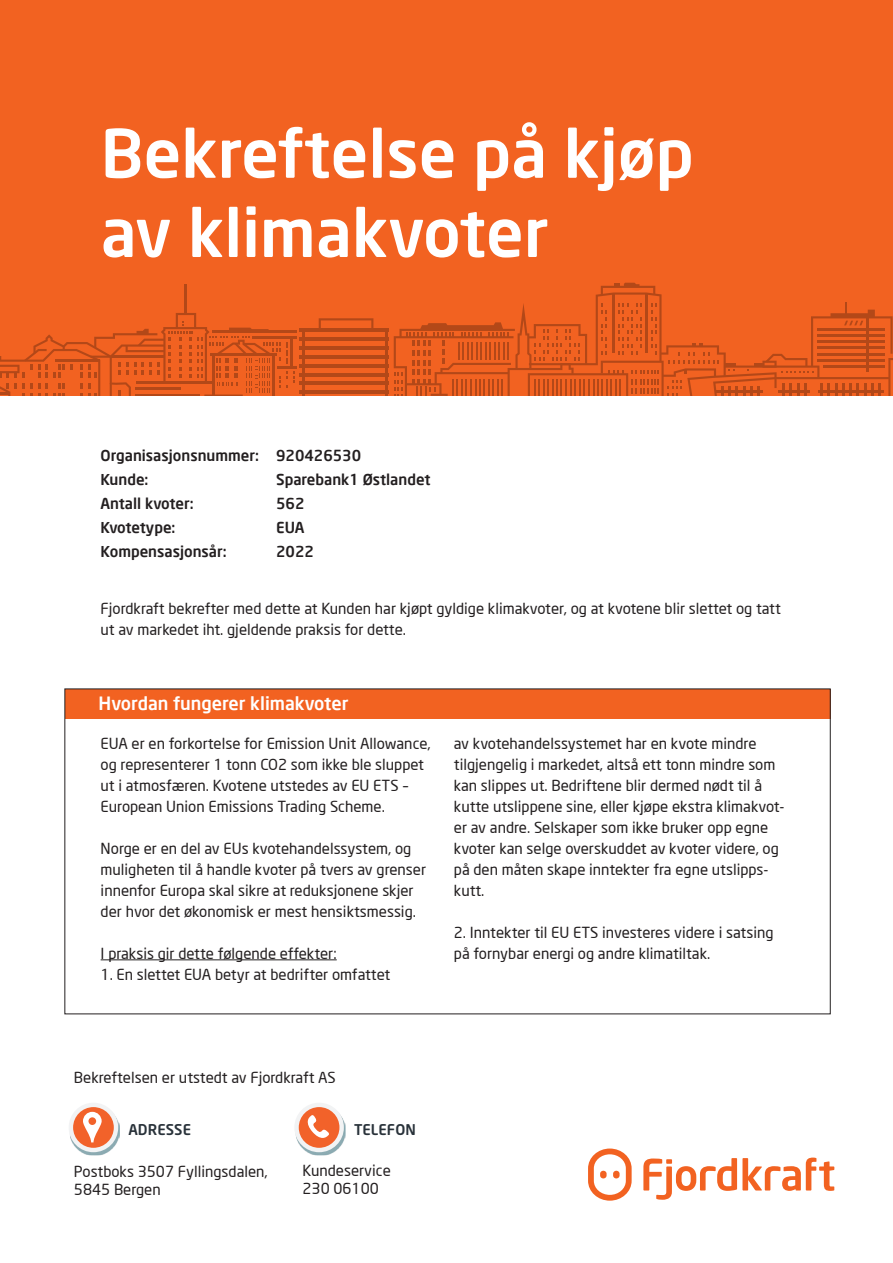
<style>
.page{position:relative;width:893px;height:1263px;background:#fff}
.page>*{position:absolute;margin:0;border:0;box-sizing:border-box;transform-origin:0 0}
.t1{font:500 66px/79.2px "Fjordkraft Neo Sans";color:#fff}
.t2{font:500 18px "Fjordkraft Neo Sans";color:#fff}
.t3{font:15px/21px "Fjordkraft Neo Sans";color:#231f20}
.t4{font:500 15px/24px "Fjordkraft Neo Sans";color:#231f20}
.t5{font:500 14.7px "Fjordkraft Neo Sans";color:#29323a}
</style>
<div class="page">
<div style="left:0;top:0;width:893px;height:395px;background:#f26221"></div>
<hr style="left:300px;top:390px;width:89px;height:4px;background:#b34818">
<hr style="left:300px;top:381px;width:89px;height:4px;background:#b34818">
<hr style="left:300px;top:373px;width:89px;height:3px;background:#231f20">
<hr style="left:300px;top:364px;width:89px;height:3px;background:#231f20">
<hr style="left:300px;top:355px;width:89px;height:4px;background:#b34818">
<hr style="left:300px;top:346px;width:89px;height:4px;background:#b34818">
<hr style="left:300px;top:337px;width:89px;height:4px;background:#b34818">
<hr style="left:300px;top:328px;width:89px;height:4px;background:#b34818">
<hr style="left:302px;top:330px;width:2px;height:65px;background:#231f20">
<hr style="left:385px;top:330px;width:2px;height:65px;background:#231f20">
<svg style="left:319px;top:318px;width:54px;height:10px"></svg>
<hr style="left:213px;top:331px;width:84px;height:2px;background:#231f20">
<hr style="left:185px;top:284px;width:2px;height:30px;background:#231f20">
<svg style="left:0;top:313px;width:287px;height:82px"></svg>
<hr style="left:253px;top:336px;width:44px;height:2px;background:#231f20">
<hr style="left:290px;top:337px;width:2px;height:31px;background:#231f20">
<hr style="left:278px;top:366px;width:19px;height:3px;background:#231f20">
<svg style="left:394px;top:283px;width:499px;height:112px"></svg>
<div style="left:65px;top:689px;width:765px;height:30px;background:#f26221"></div>
<hr style="left:101px;top:959px;width:236px;height:1px;background:#231f20">
<img style="left:70px;top:1108px;width:50px;height:47px">
<svg style="left:71px;top:1105px;width:45px;height:45px"></svg>
<div style="left:69px;top:1103px;width:49px;height:49px;border:4px solid #f2f3f4;border-radius:50%"></div>
<svg style="left:83px;top:1112px;width:19px;height:30px"></svg>
<img style="left:296px;top:1108px;width:50px;height:47px">
<svg style="left:297px;top:1105px;width:45px;height:45px"></svg>
<div style="left:294px;top:1103px;width:50px;height:49px;border:4px solid #f2f3f4;border-radius:50%"></div>
<svg style="left:307px;top:1115px;width:23px;height:23px"></svg>
<svg style="left:643px;top:1157px;width:191px;height:43px"></svg>
<svg style="left:588px;top:1148px;width:44px;height:53px"></svg>
<div style="left:613px;top:1171px;width:7px;height:7px;background:#f26221;border-radius:3px"></div>
<div style="left:600px;top:1171px;width:7px;height:7px;background:#f26221;border-radius:3px"></div>
<h1 class="t1" style="left:101px;top:112px;width:595px">Bekreftelse på kjøp av klimakvoter</h1>
<p class="t4" style="left:101px;top:443px;width:262px">Organisasjonsnummer: 920426530<br>Kunde:</p>
<p class="t4" style="left:276px;top:467px;width:156px">Sparebank1 Østlandet</p>
<p class="t4" style="left:101px;top:491px;width:95px">Antall kvoter:</p>
<p class="t4" style="left:276px;top:491px;width:30px">562</p>
<p class="t4" style="left:101px;top:515px;width:76px">Kvotetype:</p>
<p class="t4" style="left:276px;top:515px;width:30px">EUA</p>
<p class="t4" style="left:101px;top:539px;width:128px">Kompensasjonsår:</p>
<p class="t4" style="left:276px;top:539px;width:39px">2022</p>
<p class="t3" style="left:101px;top:598px;width:682px">Fjordkraft bekrefter med dette at Kunden har kjøpt gyldige klimakvoter, og at kvotene blir slettet og tatt ut av markedet iht. gjeldende praksis for dette.</p>
<p class="t2" style="left:99px;top:692px;width:251px">Hvordan fungerer klimakvoter</p>
<p class="t3" style="left:101px;top:733px;width:332px">EUA er en forkortelse for Emission Unit Allowance, og representerer 1 tonn CO2 som ikke ble sluppet ut i atmosfæren. Kvotene utstedes av EU ETS – European Union Emissions Trading Scheme.</p>
<p class="t3" style="left:101px;top:838px;width:327px">Norge er en del av EUs kvotehandelssystem, og muligheten til å handle kvoter på tvers av grenser innenfor Europa skal sikre at reduksjonene skjer der hvor det økonomisk er mest hensiktsmessig.</p>
<p class="t3" style="left:101px;top:943px;width:238px">I praksis gir dette følgende effekter:</p>
<p class="t3" style="left:101px;top:964px;width:291px">1. En slettet EUA betyr at bedrifter omfattet</p>
<p class="t3" style="left:454px;top:733px;width:332px">av kvotehandelssystemet har en kvote mindre tilgjengelig i markedet, altså ett tonn mindre som kan slippes ut. Bedriftene blir dermed nødt til å kutte utslippene sine, eller kjøpe ekstra klimakvot&shy;er av andre. Selskaper som ikke bruker opp egne kvoter kan selge overskuddet av kvoter videre, og på den måten skape inntekter fra egne utslipps&shy;kutt.</p>
<p class="t3" style="left:454px;top:922px;width:321px">2. Inntekter til EU ETS investeres videre i satsing på fornybar energi og andre klimatiltak.</p>
<p class="t3" style="left:74px;top:1066px;width:263px">Bekreftelsen er utstedt av Fjordkraft AS</p>
<p class="t5" style="left:129px;top:1120px;width:64px">ADRESSE</p>
<p class="t3" style="left:74px;top:1162px;width:195px;line-height:18px">Postboks 3507 Fyllingsdalen,<br>5845 Bergen</p>
<p class="t3" style="left:303px;top:1161px;width:90px;line-height:18px">Kundeservice<br>230 06100</p>
<p class="t5" style="left:354px;top:1120px;width:63px">TELEFON</p>
</div>
